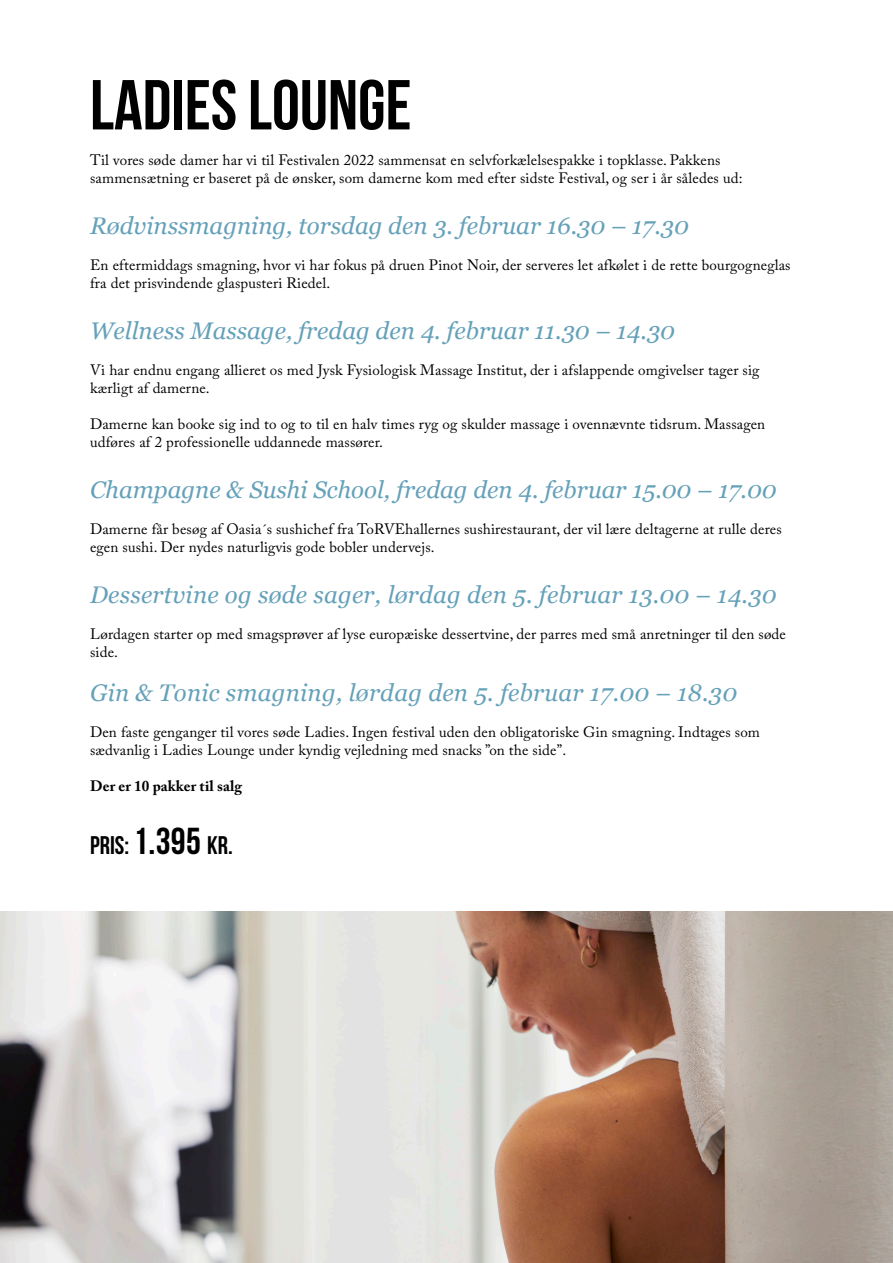
<style>
.page{position:relative;width:893px;height:1263px;background:#fff}
.page>*{position:absolute;margin:0;border:0;box-sizing:border-box;transform-origin:0 0}
.t1{font:700 70.5px "Bebas Neue";color:#000001}
.t2{font:700 25.5px "Bebas Neue";color:#000001}
.t3{font:italic 24px "Georgia";color:#65a1b9}
.t4{font:15px/18px "Adobe Caslon Pro";letter-spacing:.01em;color:#000001}
.t5{font:700 15px "Adobe Caslon Pro";letter-spacing:.01em;color:#000001}
.s1{font-size:37.5px}
</style>
<div class="page">
<img style="left:0;top:911px;width:893px;height:352px">
<p class="t1" style="left:90px;top:66px;width:323px">LADIES LOUNGE</p>
<p class="t4" style="left:90px;top:151px;width:654px">Til vores søde damer har vi til Festivalen 2022 sammensat en selvforkælelsespakke i topklasse. Pakkens sammensætning er baseret på de ønsker, som damerne kom med efter sidste Festival, og ser i år således ud:</p>
<p class="t3" style="left:90px;top:209px;width:600px">Rødvinssmagning, torsdag den 3. februar 16.30 – 17.30</p>
<p class="t4" style="left:90px;top:256px;width:702px">En eftermiddags smagning, hvor vi har fokus på druen Pinot Noir, der serveres let afkølet i de rette bourgogneglas fra det prisvindende glaspusteri Riedel.</p>
<p class="t3" style="left:90px;top:314px;width:586px">Wellness Massage, fredag den 4. februar 11.30 – 14.30</p>
<p class="t4" style="left:90px;top:361px;width:671px">Vi har endnu engang allieret os med Jysk Fysiologisk Massage Institut, der i afslappende omgivelser tager sig kærligt af damerne.</p>
<p class="t4" style="left:90px;top:415px;width:677px">Damerne kan booke sig ind to og to til en halv times ryg og skulder massage i ovennævnte tidsrum. Massagen udføres af 2 professionelle uddannede massører.</p>
<p class="t3" style="left:90px;top:473px;width:688px">Champagne &amp; Sushi School, fredag den 4. februar 15.00 – 17.00</p>
<p class="t4" style="left:90px;top:520px;width:693px">Damerne får besøg af Oasia´s sushichef fra ToRVEhallernes sushirestaurant, der vil lære deltagerne at rulle deres egen sushi. Der nydes naturligvis gode bobler undervejs.</p>
<p class="t3" style="left:90px;top:578px;width:688px">Dessertvine og søde sager, lørdag den 5. februar 13.00 – 14.30</p>
<p class="t4" style="left:90px;top:625px;width:697px">Lørdagen starter op med smagsprøver af lyse europæiske dessertvine, der parres med små anretninger til den søde side.</p>
<p class="t3" style="left:90px;top:675px;width:648px">Gin &amp; Tonic smagning, lørdag den 5. februar 17.00 – 18.30</p>
<p class="t4" style="left:90px;top:723px;width:671px">Den faste genganger til vores søde Ladies. Ingen festival uden den obligatoriske Gin smagning. Indtages som sædvanlig i Ladies Lounge under kyndig vejledning med snacks ”on the side”.</p>
<p class="t5" style="left:90px;top:777px;width:154px">Der er 10 pakker til salg</p>
<p class="t2" style="left:90px;top:831px;width:144px">PRIS:<span class="s1">1.395</span> KR.</p>
</div>
